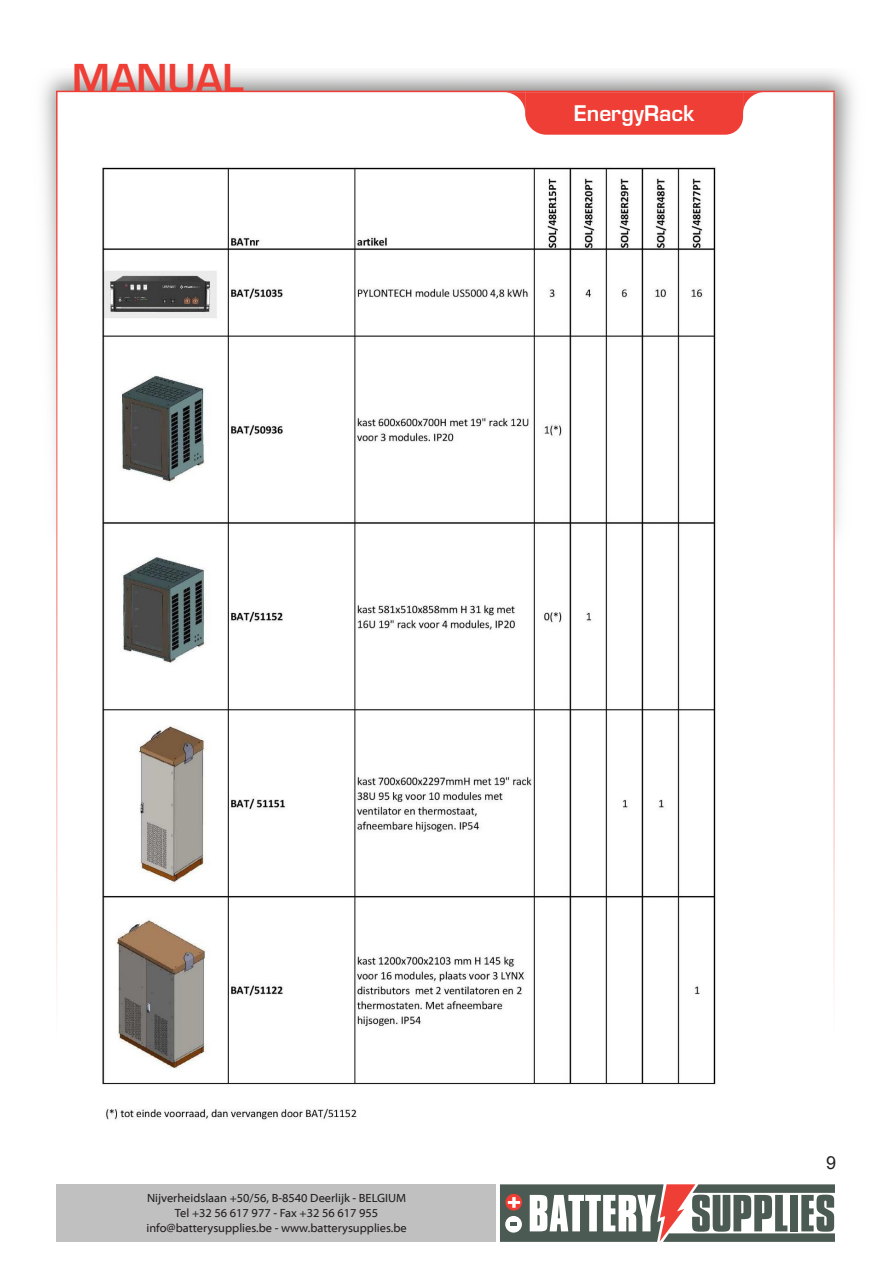
<style>
.page{position:relative;width:893px;height:1263px;background:#fff}
.page>*{position:absolute;margin:0;border:0;box-sizing:border-box;transform-origin:0 0}
.t1{font:600 37.5px "Eurostile LT Std";color:#ee3e35}
.t2{font:600 21px "Eurostile LT Std";color:#fff}
.t3{font:18px "Arial";color:#231f20}
.t4{font:12px/15px "Myriad Web Pro";color:#231f20;text-align:center}
</style>
<div class="page">
<div style="left:56px;top:1184px;width:783px;height:58px;background:#c0c0c0"></div>
<div style="left:496px;top:1184px;width:343px;height:58px;background:#fff"></div>
<svg style="left:500px;top:1184px;width:335px;height:58px"></svg>
<hr style="left:56px;top:91px;width:779px;height:1px;background:#ee3e35">
<hr style="left:56px;top:91px;width:2px;height:951px;background:#ee3e35">
<hr style="left:833px;top:92px;width:2px;height:950px;background:#ee3e35">
<svg style="left:504px;top:92px;width:260px;height:43px"></svg>
<img style="left:102px;top:167px;width:614px;height:953px">
<h1 class="t1" style="left:72px;top:54px;width:173px">MANUAL</h1>
<h2 class="t2" style="left:574px;top:100px;width:122px">EnergyRack</h2>
<p class="t4" style="left:146px;top:1191px;width:262px">Nijverheidslaan +50/56, B-8540 Deerlijk - BELGIUM<br>Tel +32 56 617 977 - Fax +32 56 617 955 info@batterysupplies.be - www.batterysupplies.be</p>
<h3 class="t3" style="left:826px;top:1150px;width:12px">9</h3>
</div>
